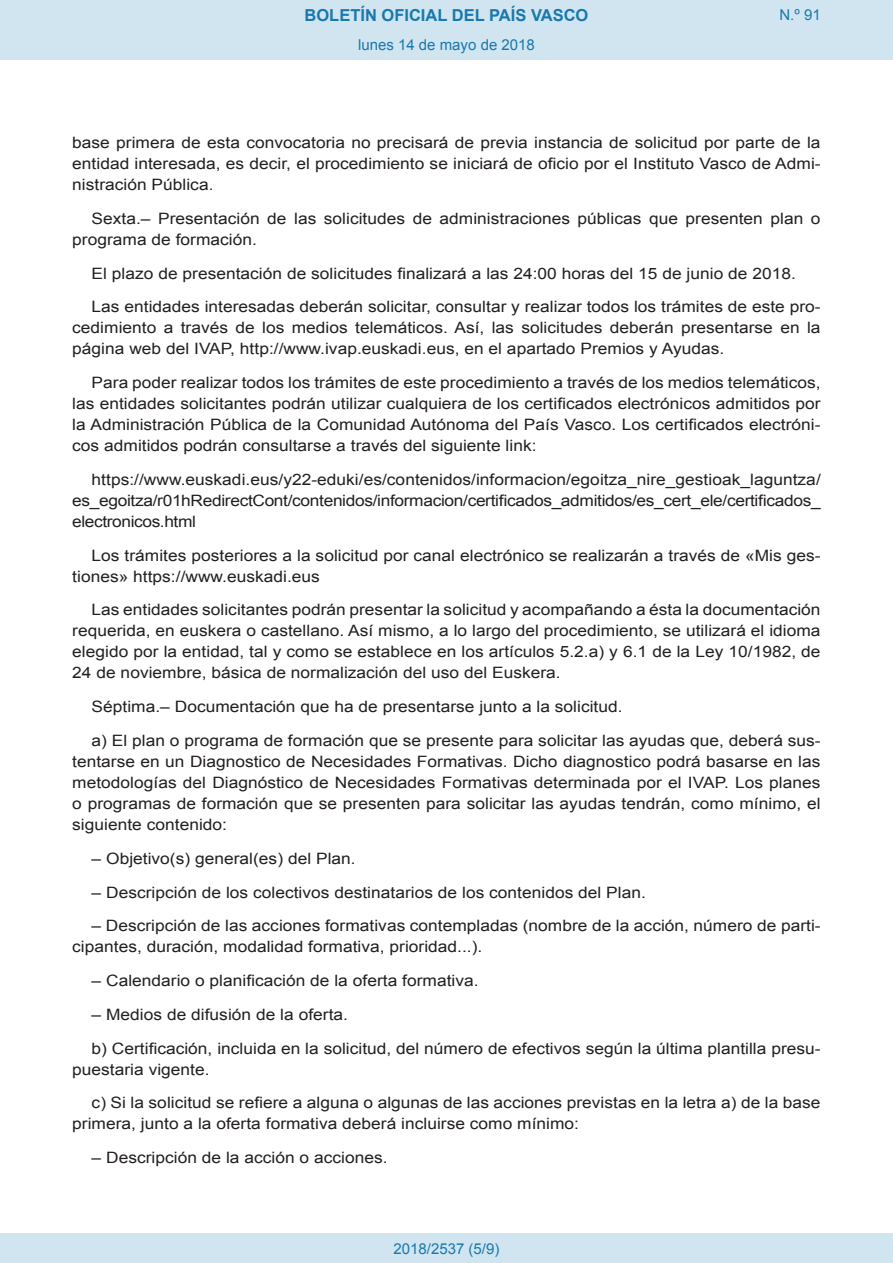
<style>
.page{position:relative;width:893px;height:1263px;background:#fff}
.page>*{position:absolute;margin:0;border:0;box-sizing:border-box;transform-origin:0 0}
.t1{font:700 16.5px "Arial";color:#1879ad}
.BOPVDetalle{font:15.6px/21px "Arial";color:#231f20;text-align:justify;scale:1.11 1}
.Paginacion_Centro{font:15px "Arial";color:#1879ad}
</style>
<div class="page">
<div style="left:0;top:0;width:893px;height:60px;background:#d0e5f0"></div>
<div style="left:0;top:1233px;width:893px;height:30px;background:#d0e5f0"></div>
<p class="t1" style="left:305px;top:4px;width:285px">BOLETÍN OFICIAL DEL PAÍS VASCO</p>
<p class="Paginacion_Centro" style="left:358px;top:35px;width:178px">lunes 14 de mayo de 2018</p>
<p class="Paginacion_Centro" style="left:779px;top:5px;width:43px">N.º 91</p>
<p class="BOPVDetalle" style="left:72px;top:132px;width:676px">base primera de esta convocatoria no precisará de previa instancia de solicitud por parte de la entidad interesada, es decir, el procedimiento se iniciará de oficio por el Instituto Vasco de Admi&shy;nistración Pública.</p>
<p class="BOPVDetalle" style="left:72px;top:208px;width:676px;text-indent:19px">Sexta.– Presentación de las solicitudes de administraciones públicas que presenten plan o programa de formación.</p>
<p class="BOPVDetalle" style="left:92px;top:263px;width:636px">El plazo de presentación de solicitudes finalizará a las 24:00 horas del 15 de junio de 2018.</p>
<p class="BOPVDetalle" style="left:72px;top:297px;width:676px;text-indent:19px">Las entidades interesadas deberán solicitar, consultar y realizar todos los trámites de este pro&shy;cedimiento a través de los medios telemáticos. Así, las solicitudes deberán presentarse en la página web del IVAP, http://www.ivap.euskadi.eus, en el apartado Premios y Ayudas.</p>
<p class="BOPVDetalle" style="left:72px;top:372px;width:676px;text-indent:19px">Para poder realizar todos los trámites de este procedimiento a través de los medios telemáticos, las entidades solicitantes podrán utilizar cualquiera de los certificados electrónicos admitidos por la Administración Pública de la Comunidad Autónoma del País Vasco. Los certificados electróni&shy;cos admitidos podrán consultarse a través del siguiente link:</p>
<p class="BOPVDetalle" style="left:72px;top:469px;width:676px;text-indent:19px">https://www.euskadi.eus/y22-eduki/es/contenidos/informacion/egoitza_nire_gestioak_laguntza/ es_egoitza/r01hRedirectCont/contenidos/informacion/certificados_admitidos/es_cert_ele/certificados_ electronicos.html</p>
<p class="BOPVDetalle" style="left:72px;top:545px;width:676px;text-indent:19px">Los trámites posteriores a la solicitud por canal electrónico se realizarán a través de «Mis ges&shy;tiones» https://www.euskadi.eus</p>
<p class="BOPVDetalle" style="left:72px;top:600px;width:676px;text-indent:19px">Las entidades solicitantes podrán presentar la solicitud y acompañando a ésta la documentación requerida, en euskera o castellano. Así mismo, a lo largo del procedimiento, se utilizará el idioma elegido por la entidad, tal y como se establece en los artículos 5.2.a) y 6.1 de la Ley 10/1982, de 24 de noviembre, básica de normalización del uso del Euskera.</p>
<p class="BOPVDetalle" style="left:92px;top:696px;width:480px">Séptima.– Documentación que ha de presentarse junto a la solicitud.</p>
<p class="BOPVDetalle" style="left:72px;top:730px;width:676px;text-indent:19px">a) El plan o programa de formación que se presente para solicitar las ayudas que, deberá sus&shy;tentarse en un Diagnostico de Necesidades Formativas. Dicho diagnostico podrá basarse en las metodologías del Diagnóstico de Necesidades Formativas determinada por el IVAP. Los planes o programas de formación que se presenten para solicitar las ayudas tendrán, como mínimo, el siguiente contenido:</p>
<p class="BOPVDetalle" style="left:92px;top:848px;width:239px">– Objetivo(s) general(es) del Plan.</p>
<p class="BOPVDetalle" style="left:92px;top:882px;width:501px">– Descripción de los colectivos destinatarios de los contenidos del Plan.</p>
<p class="BOPVDetalle" style="left:72px;top:915px;width:676px;text-indent:19px">– Descripción de las acciones formativas contempladas (nombre de la acción, número de parti&shy;cipantes, duración, modalidad formativa, prioridad...).</p>
<p class="BOPVDetalle" style="left:92px;top:970px;width:350px">– Calendario o planificación de la oferta formativa.</p>
<p class="BOPVDetalle" style="left:92px;top:1004px;width:232px">– Medios de difusión de la oferta.</p>
<p class="BOPVDetalle" style="left:72px;top:1038px;width:676px;text-indent:19px">b) Certificación, incluida en la solicitud, del número de efectivos según la última plantilla presu&shy;puestaria vigente.</p>
<p class="BOPVDetalle" style="left:72px;top:1092px;width:676px;text-indent:19px">c) Si la solicitud se refiere a alguna o algunas de las acciones previstas en la letra a) de la base primera, junto a la oferta formativa deberá incluirse como mínimo:</p>
<p class="BOPVDetalle" style="left:92px;top:1147px;width:268px">– Descripción de la acción o acciones.</p>
<p class="Paginacion_Centro" style="left:393px;top:1238px;width:107px">2018/2537 (5/9)</p>
</div>
